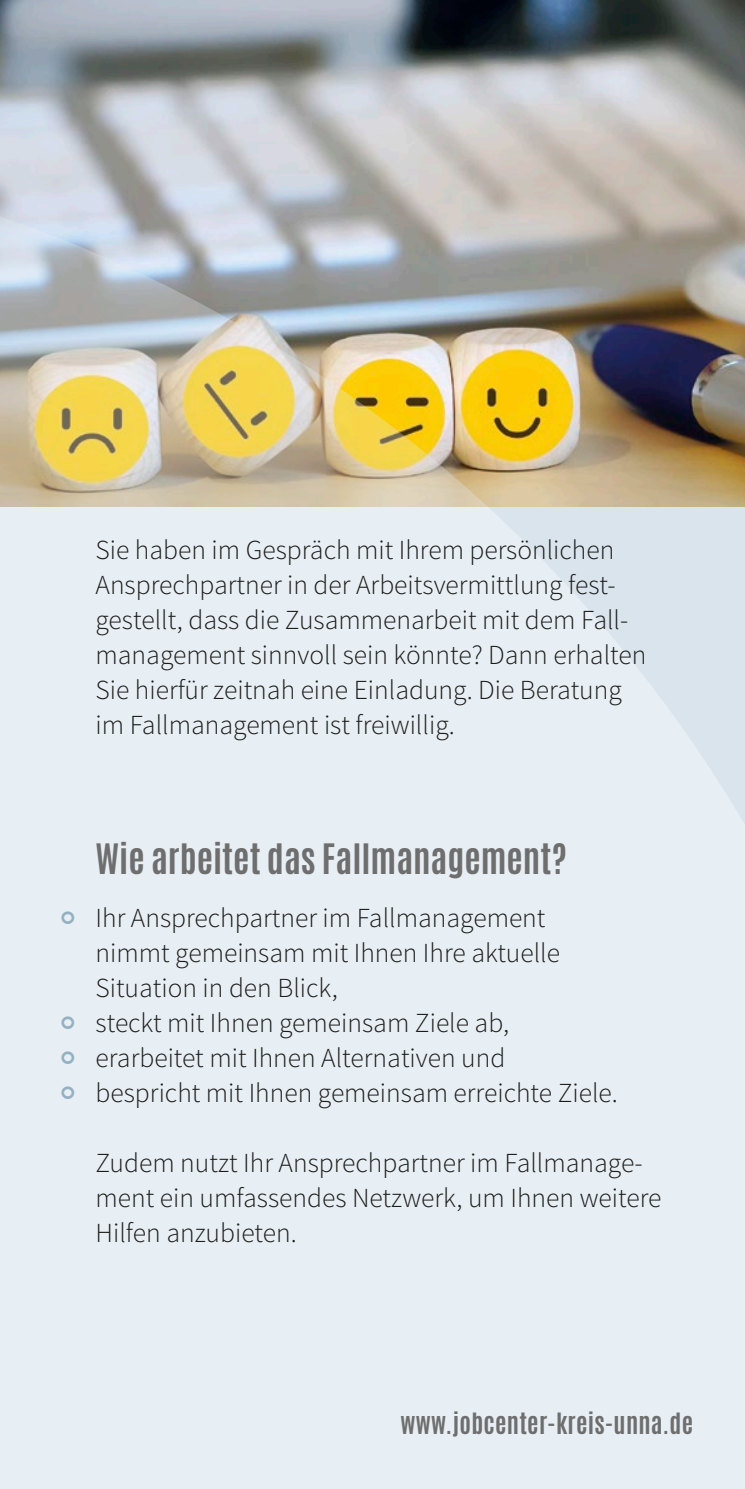
<style>
.page{position:relative;width:745px;height:1489px;background:#fff}
.page>*{position:absolute;margin:0;border:0;box-sizing:border-box;transform-origin:0 0}
.t1{font:700 35px "Antonio";color:#6e6e6e}
.t2{font:300 27.5px/35px "Source Sans Pro";color:#1c1c1a}
.t3{font:700 24.5px "Antonio";letter-spacing:.01em;color:#6e6e6e}
</style>
<div class="page">
<div style="left:0;top:530px;width:744px;height:958px;background:#e8eff4"></div>
<img style="left:0;top:0;width:744px;height:142px">
<img style="left:0;top:142px;width:744px;height:388px">
<svg style="left:741px;top:1485px;width:4px;height:4px"></svg>
<svg style="left:61px;top:911px;width:13px;height:13px"></svg>
<svg style="left:61px;top:1016px;width:13px;height:13px"></svg>
<svg style="left:61px;top:1051px;width:13px;height:13px"></svg>
<svg style="left:61px;top:1086px;width:13px;height:13px"></svg>
<p class="t2" style="left:95px;top:532px;width:552px">Sie haben im Gespräch mit Ihrem persönlichen Ansprechpartner in der Arbeitsvermittlung fest&shy;gestellt, dass die Zusammenarbeit mit dem Fall&shy;management sinnvoll sein könnte? Dann erhalten Sie hierfür zeitnah eine Einladung. Die Beratung im Fallmanagement ist freiwillig.</p>
<p class="t1" style="left:95px;top:832px;width:472px">Wie arbeitet das Fallmanagement?</p>
<p class="t2" style="left:95px;top:900px;width:523px">Ihr Ansprechpartner im Fallmanagement nimmt gemeinsam mit Ihnen Ihre aktuelle Situation in den Blick,<br>steckt mit Ihnen gemeinsam Ziele ab, erarbeitet mit Ihnen Alternativen und<br>bespricht mit Ihnen gemeinsam erreichte Ziele.</p>
<p class="t2" style="left:95px;top:1145px;width:567px">Zudem nutzt Ihr Ansprechpartner im Fallmanage&shy;ment ein umfassendes Netzwerk, um Ihnen weitere<br>Hilfen anzubieten.</p>
<p class="t3" style="left:400px;top:1405px;width:294px">www.jobcenter-kreis-unna.de</p>
</div>
